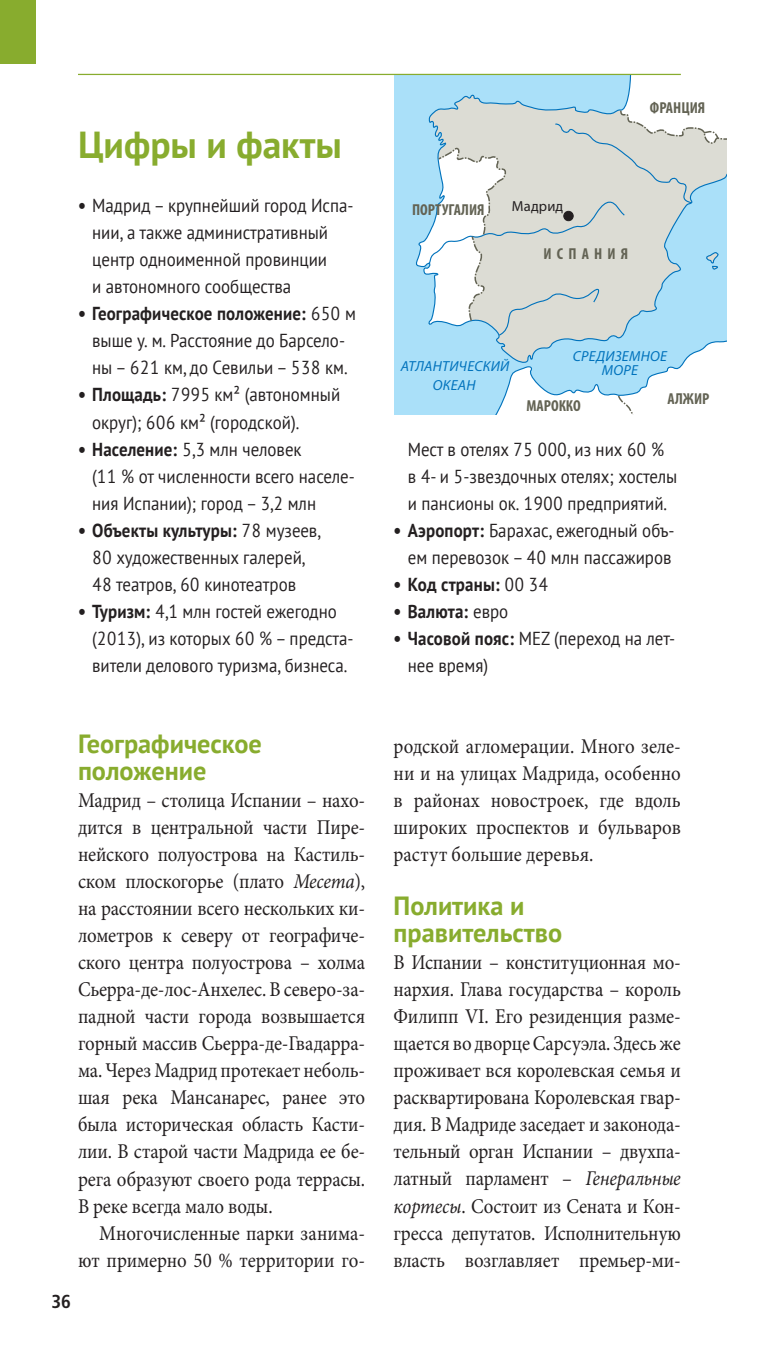
<style>
.page{position:relative;width:766px;height:1347px;background:#fff}
.page>*{position:absolute;margin:0;border:0;box-sizing:border-box;transform-origin:0 0}
._1_1_U1{font:700 37.5px "PT Sans";color:#88ac2e}
._1_3_U3{font:700 26.25px/27px "PT Sans";color:#88ac2e}
._2_1_GS_Block{font:21px/27px "Minion Pro";letter-spacing:-.01em;color:#231f20;text-align:justify;scale:.9 1}
._2_2_GS_Block_mit_Ei{font:21px/27px "Minion Pro";color:#231f20;text-align:right;scale:.9 1}
.t1{font:18.75px/27px "PT Sans";color:#231f20;scale:.9 1}
.t2{font:700 18.75px "PT Sans";letter-spacing:.01em;color:#231f20;scale:.9 1}
.Seitenzahl{font:700 condensed 18.75px "Frutiger LT Pro";color:#231f20}
.t3{font:700 condensed 16px "Myriad Pro";color:#636354}
.t4{font:700 condensed 16px "Myriad Pro";letter-spacing:.325em;color:#636354}
.t5{font:italic 14.5px/14.8px "Myriad Pro";letter-spacing:.02em;color:#0072bc;text-align:center}
.t6{font:14.5px "Myriad Pro";letter-spacing:.01em;color:#231f20}
.s1{font-family:"Frutiger LT Pro";font-weight:900;font-size:17.5px}
.s2{font-weight:700}
.s3{font-style:italic}
.s4{font-weight:400}
</style>
<div class="page">
<div style="left:0;top:0;width:35px;height:64px;background:#88ac2e"></div>
<svg style="left:393px;top:74px;width:333px;height:340px"></svg>
<hr style="left:78px;top:74px;width:602px;height:1px;background:#88ac2e">
<p class="_1_1_U1" style="left:78px;top:120px;width:265px">Цифры и факты</p>
<p class="t1" style="left:92px;top:192px;width:292px;text-indent:-14px"><span class="s1">•</span> Мадрид – крупнейший город Испа&shy;нии, а также административный центр одноименной провинции<br>и автономного сообщества</p>
<p class="t1" style="left:78px;top:300px;width:310px;text-align:center"><span class="s1">•</span> <span class="s2">Географическое положение:</span> 650 м выше у. м. Расстояние до Барсело-<br>ны – 621 км, до Севильи – 538 км.</p>
<p class="t1" style="left:92px;top:381px;width:277px;text-indent:-14px"><span class="s1">•</span> <span class="s2">Площадь:</span> 7995 км² (автономный округ); 606 км² (городской).</p>
<p class="t1" style="left:92px;top:435px;width:293px;text-indent:-14px"><span class="s1">•</span> <span class="s2">Население:</span> 5,3 млн человек<br>(11 % от численности всего населе&shy;ния Испании); город – 3,2 млн</p>
<p class="t1" style="left:78px;top:516px;width:271px;text-align:center"><span class="s1">•</span> <span class="s2">Объекты культуры:</span> 78 музеев,<br>80 художественных галерей,<br>48 театров, 60 кинотеатров</p>
<p class="t1" style="left:92px;top:597px;width:292px;text-indent:-14px"><span class="s1">•</span> <span class="s2">Туризм:</span> 4,1 млн гостей ежегодно (2013), из которых 60 % – предста&shy;вители делового туризма, бизнеса.</p>
<p class="_1_3_U3" style="left:78px;top:729px;width:185px">Географическое положение</p>
<p class="_2_1_GS_Block" style="left:78px;top:787px;width:320px">Мадрид – столица Испании – нахо&shy;дится в центральной части Пире&shy;нейского полуострова на Кастиль&shy;ском плоскогорье (плато <span class="s3">Месета</span>), на расстоянии всего нескольких ки&shy;лометров к северу от географиче&shy;ского центра полуострова – холма Сьерра-де-лос-Анхелес. В северо-за&shy;падной части города возвышается горный массив Сьерра-де-Гвадарра&shy;ма. Через Мадрид протекает неболь&shy;шая река Мансанарес, ранее это была историческая область Касти&shy;лии. В старой части Мадрида ее бе&shy;рега образуют своего рода террасы.<br>В реке всегда мало воды.</p>
<p class="_2_2_GS_Block_mit_Ei" style="left:78px;top:1219px;width:320px">Многочисленные парки занима&shy;ют примерно 50 % территории го-</p>
<p class="Seitenzahl" style="left:51px;top:1290px;width:21px">36</p>
<p class="t3" style="left:649px;top:97px;width:57px">ФРАНЦИЯ</p>
<p class="t3" style="left:412px;top:200px;width:74px">ПОРТУГАЛИЯ</p>
<p class="t6" style="left:512px;top:197px;width:53px">Мадрид</p>
<p class="t4" style="left:543px;top:244px;width:86px">ИСПАНИЯ</p>
<p class="t5" style="left:400px;top:356px;width:110px;line-height:19px">АТЛАНТИЧЕСКИЙ<br>ОКЕАН</p>
<p class="t5" style="left:572px;top:348px;width:96px">СРЕДИЗЕМНОЕ<br>МОРЕ</p>
<p class="t3" style="left:526px;top:396px;width:56px">МАРОККО</p>
<p class="t3" style="left:667px;top:389px;width:43px">АЛЖИР</p>
<p class="t1" style="left:407px;top:435px;width:301px">Мест в отелях 75 000, из них 60 %<br>в 4- и 5-звездочных отелях; хостелы и пансионы ок. 1900 предприятий.</p>
<p class="t1" style="left:393px;top:516px;width:313px;text-align:center"><span class="s1">•</span> <span class="s2">Аэропорт:</span> Барахас, ежегодный объ&shy;ем перевозок – 40 млн пассажиров</p>
<p class="t2" style="left:393px;top:571px;width:173px"><span class="s1">•</span> Код страны: <span class="s4">00 34</span></p>
<p class="t2" style="left:393px;top:598px;width:129px"><span class="s1">•</span> Валюта: <span class="s4">евро</span></p>
<p class="t1" style="left:407px;top:624px;width:299px;text-indent:-14px"><span class="s1">•</span> <span class="s2">Часовой пояс:</span> MEZ (переход на лет&shy;нее время)</p>
<p class="_2_2_GS_Block_mit_Ei" style="left:393px;top:733px;width:320px;text-align:justify">родской агломерации. Много зеле&shy;ни и на улицах Мадрида, особенно в районах новостроек, где вдоль широких проспектов и бульваров растут большие деревья.</p>
<p class="_1_3_U3" style="left:393px;top:892px;width:170px">Политика и правительство</p>
<p class="_2_1_GS_Block" style="left:393px;top:949px;width:320px">В Испании – конституционная мо&shy;нархия. Глава государства – король Филипп VI. Его резиденция разме&shy;щается во дворце Сарсуэла. Здесь же проживает вся королевская семья и расквартирована Королевская гвар&shy;дия. В Мадриде заседает и законода&shy;тельный орган Испании – двухпа&shy;латный парламент – <span class="s3">Генеральные кортесы</span>. Состоит из Сената и Кон&shy;гресса депутатов. Исполнительную власть возглавляет премьер-ми-</p>
</div>
